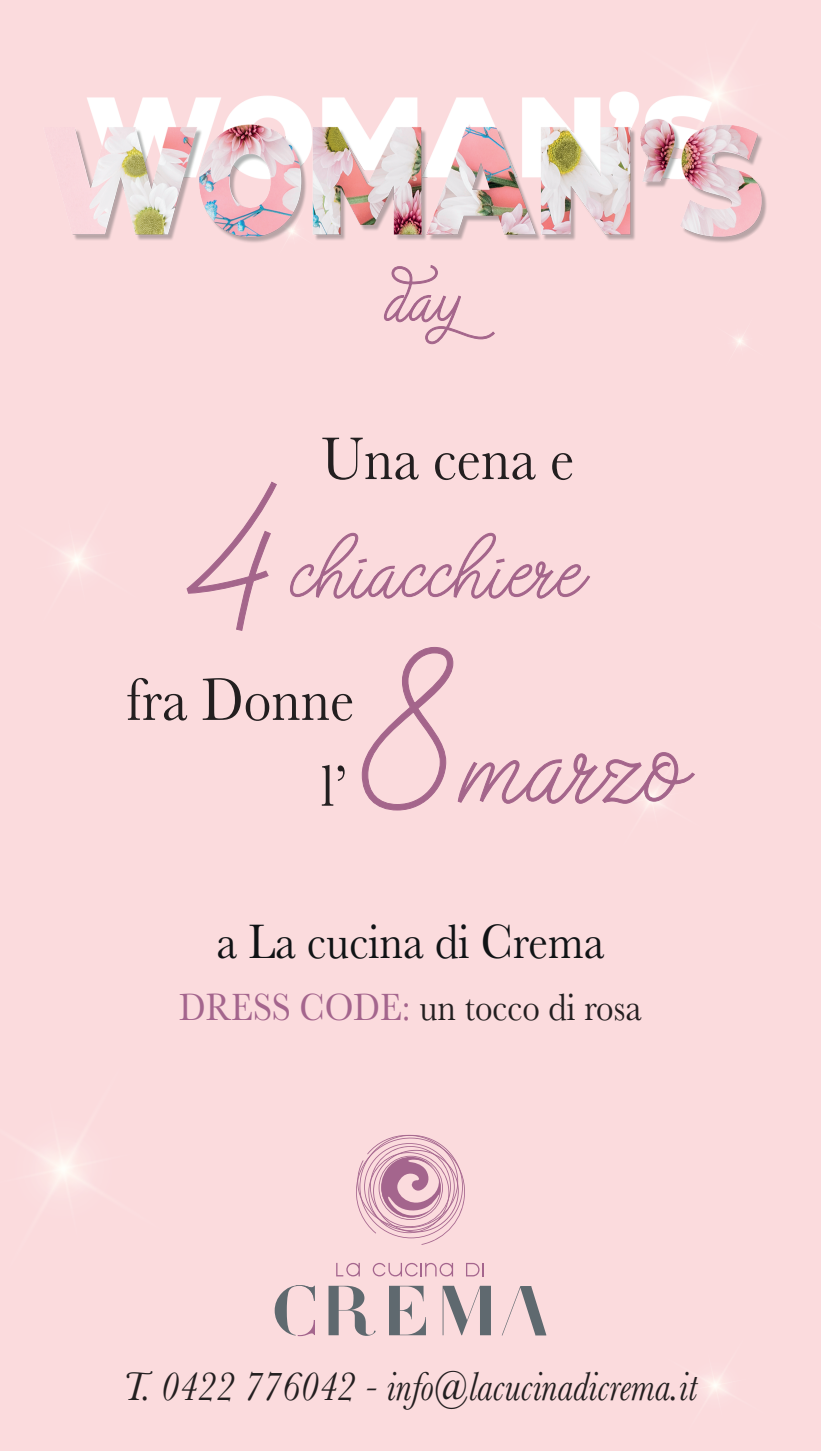
<style>
.page{position:relative;width:821px;height:1451px;background:#fbdbdd}
.page>*{position:absolute;margin:0;border:0;box-sizing:border-box;transform-origin:0 0}
.t1{font:393.6px "Christmas Wish monoline";color:#a4658b}
.t2{font:374.77px "Christmas Wish monoline";color:#a4658b}
.t3{font:209.62px "Christmas Wish monoline";color:#a4658b}
.t4{font:153.68px "Christmas Wish monoline";color:#a4658b}
.t5{font:126.75px "Christmas Wish monoline";color:#a4658b}
.t6{font:62.47px "Baskerville";color:#231f20;scale:.89 1}
.t7{font:60.75px "Baskerville";color:#231f20;scale:.89 1}
.t8{font:50.25px "Baskerville";color:#101315;scale:.89 1}
.t9{font:italic 42px "Baskerville";color:#231f20;scale:.89 1}
.t10{font:39.45px "Baskerville";color:#231f20;scale:.89 1}
.s1{color:#a4658d}
</style>
<div class="page">
<svg style="left:59px;top:543px;width:35px;height:35px"></svg>
<svg style="left:733px;top:335px;width:14px;height:13px"></svg>
<svg style="left:35px;top:1141px;width:57px;height:56px"></svg>
<svg style="left:701px;top:1373px;width:29px;height:25px"></svg>
<svg style="left:356px;top:1135px;width:109px;height:110px"></svg>
<svg style="left:389px;top:1285px;width:37px;height:50px"></svg>
<svg style="left:328px;top:1285px;width:47px;height:51px"></svg>
<svg style="left:275px;top:1285px;width:40px;height:51px"></svg>
<svg style="left:442px;top:1285px;width:49px;height:50px"></svg>
<svg style="left:502px;top:1286px;width:44px;height:49px"></svg>
<svg style="left:336px;top:1263px;width:24px;height:13px"></svg>
<svg style="left:373px;top:1263px;width:80px;height:13px"></svg>
<svg style="left:466px;top:1263px;width:18px;height:13px"></svg>
<svg style="left:384px;top:265px;width:111px;height:79px"></svg>
<img style="left:72px;top:95px;width:524px;height:148px">
<svg style="left:361px;top:647px;width:334px;height:164px"></svg>
<svg style="left:290px;top:532px;width:300px;height:67px"></svg>
<svg style="left:186px;top:481px;width:91px;height:150px"></svg>
<svg style="left:596px;top:74px;width:171px;height:169px"></svg>
<h3 class="t5" style="left:387px;top:236px;width:78px">day</h3>
<h2 class="t2" style="left:191px;top:379px;width:87px">4</h2>
<h3 class="t6" style="left:321px;top:419px;width:286px">Una cena e</h3>
<h3 class="t4" style="left:291px;top:494px;width:295px">chiacchiere</h3>
<h3 class="t6" style="left:127px;top:660px;width:257px">fra Donne</h3>
<h3 class="t7" style="left:321px;top:747px;width:31px">l’</h3>
<h1 class="t1" style="left:362px;top:540px;width:92px">8</h1>
<h3 class="t3" style="left:463px;top:661px;width:225px">marzo</h3>
<p class="t8" style="left:216px;top:909px;width:438px">a La cucina di Crema</p>
<p class="t10" style="left:179px;top:982px;width:521px"><span class="s1">DRESS CODE:</span> un tocco di rosa</p>
<p class="t9" style="left:123px;top:1358px;width:647px">T. 0422 776042 - info@lacucinadicrema.it</p>
</div>
